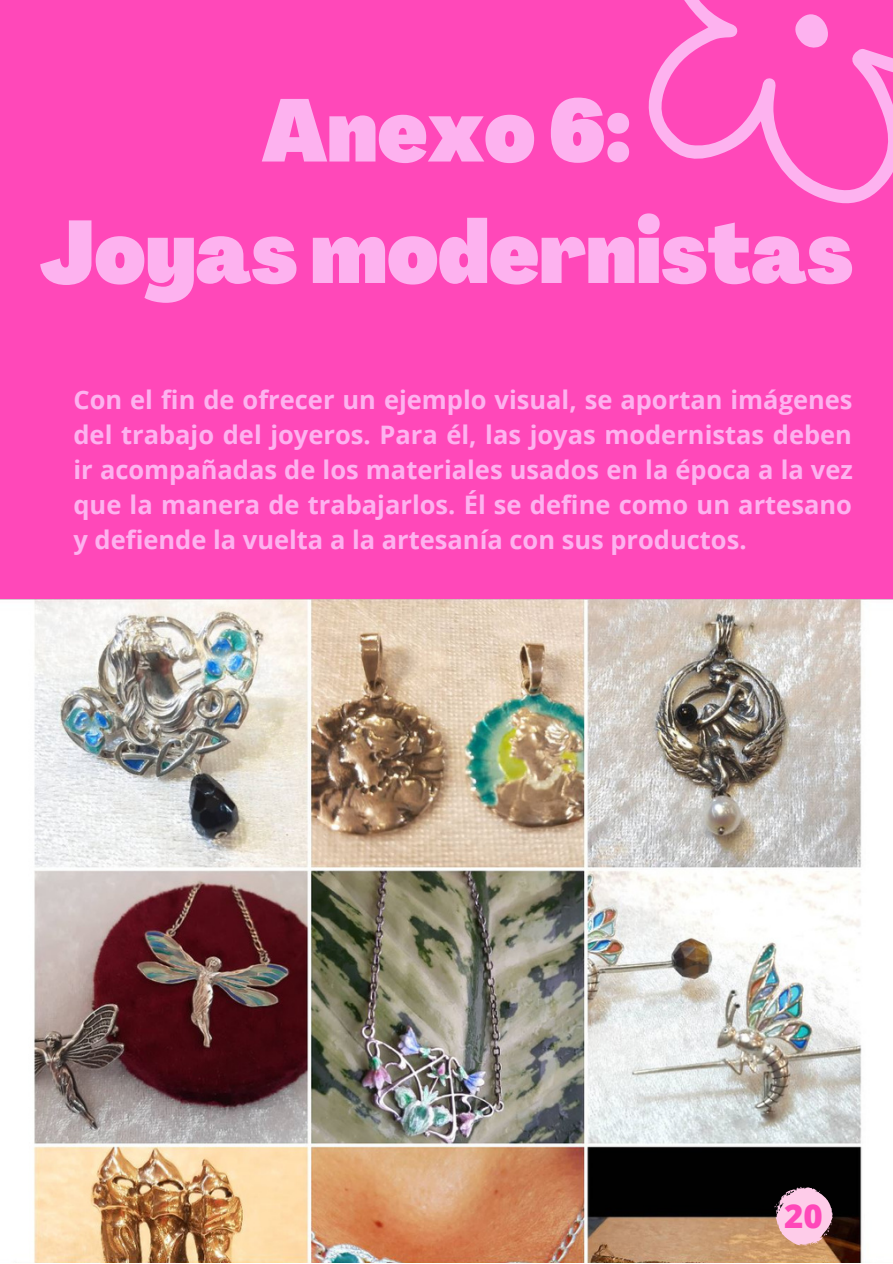
<style>
.page{position:relative;width:893px;height:1264px;background:#fff}
.page>*{position:absolute;margin:0;border:0;box-sizing:border-box;transform-origin:0 0}
.t1{font:900 condensed 86.85px "Agrandir";color:#fdb2ef}
.t2{font:800 33px "Open Sans";color:#ff48b9}
.t3{font:700 25.5px/34.8px "Open Sans";color:#fdb2ef;text-align:justify}
</style>
<div class="page">
<div style="left:0;top:0;width:892px;height:1262px;background:#ff48b9"></div>
<svg style="left:648px;top:0;width:244px;height:204px"></svg>
<svg style="left:793px;top:14px;width:35px;height:35px"></svg>
<img style="left:0;top:599px;width:892px;height:663px">
<svg style="left:774px;top:1186px;width:58px;height:59px;background:#cca2b2"></svg>
<p class="t1" style="left:262px;top:96px;width:370px">Anexo6:</p>
<p class="t1" style="left:39px;top:218px;width:815px">Joyas modernistas</p>
<p class="t3" style="left:73px;top:382px;width:780px">Con el fin de ofrecer un ejemplo visual, se aportan imágenes del trabajo del joyeros. Para él, las joyas modernistas deben ir acompañadas de los materiales usados en la época a la vez que la manera de trabajarlos. Él se define como un artesano y defiende la vuelta a la artesanía con sus productos.</p>
<p class="t2" style="left:784px;top:1192px;width:40px">20</p>
</div>
